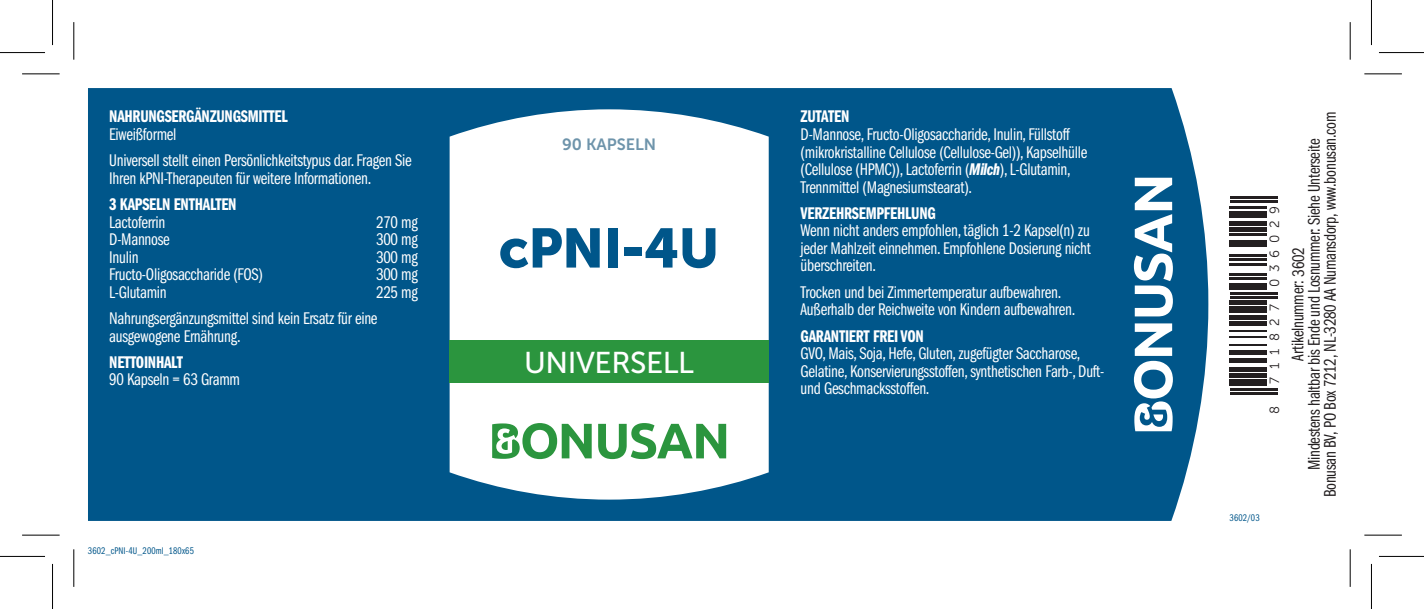
<style>
.page{position:relative;width:1424px;height:609px;background:#fff}
.page>*{position:absolute;margin:0;border:0;box-sizing:border-box;transform-origin:0 0}
.t1{font:55px "Museo Sans 900";letter-spacing:-.02em;color:#00568a}
.t2{font:30px "Museo Sans 500";letter-spacing:-.015em;color:#fff}
.t3{font:17.5px/17.5px "Franklin Gothic Book Cmpr";letter-spacing:-.015em;color:#fff}
.t4{font:17.5px/16.2px "Franklin Gothic Book Cmpr";letter-spacing:-.015em;color:#231f20;text-align:center}
.t5{font:17.5px "Franklin Gothic Demi Cmpr";letter-spacing:-.015em;color:#fff}
.t6{font:16.25px "Museo Sans 700";color:#6e94ab}
.t7{font:13.25px "Museo Sans 300";letter-spacing:.51em;color:#231f20}
.t8{font:10px "Franklin Gothic Book Cmpr";letter-spacing:.015em;color:#00568a}
.s1{font-family:"ITC Franklin Gothic Std Dm Cp It"}
.s2{color:#fff}
</style>
<div class="page">
<div style="left:88px;top:88px;width:1120px;height:432px;background:#00568a"></div>
<svg style="left:1133px;top:177px;width:39px;height:139px"></svg>
<svg style="left:1133px;top:323px;width:39px;height:108px"></svg>
<svg style="left:449px;top:382px;width:319px;height:117px"></svg>
<svg style="left:449px;top:109px;width:319px;height:231px"></svg>
<svg style="left:598px;top:422px;width:128px;height:36px"></svg>
<svg style="left:492px;top:422px;width:99px;height:36px"></svg>
<div style="left:449px;top:340px;width:319px;height:42px;background:#2b953e"></div>
<hr style="left:1229px;top:392px;width:48px;height:2px;background:#231f20">
<hr style="left:1229px;top:387px;width:48px;height:3px;background:#231f20">
<div style="left:1229px;top:379px;width:37px;height:7px;background:#231f20"></div>
<hr style="left:1229px;top:373px;width:37px;height:4px;background:#231f20">
<hr style="left:1229px;top:367px;width:37px;height:4px;background:#231f20">
<div style="left:1229px;top:358px;width:37px;height:5px;background:#231f20"></div>
<hr style="left:1229px;top:350px;width:37px;height:4px;background:#231f20">
<hr style="left:1229px;top:344px;width:37px;height:2px;background:#231f20">
<hr style="left:1229px;top:335px;width:37px;height:2px;background:#231f20">
<hr style="left:1229px;top:329px;width:37px;height:2px;background:#231f20">
<hr style="left:1229px;top:321px;width:37px;height:4px;background:#231f20">
<hr style="left:1229px;top:315px;width:37px;height:4px;background:#231f20">
<div style="left:1229px;top:306px;width:37px;height:7px;background:#231f20"></div>
<hr style="left:1229px;top:300px;width:37px;height:4px;background:#231f20">
<hr style="left:1229px;top:296px;width:48px;height:2px;background:#231f20">
<hr style="left:1229px;top:292px;width:48px;height:2px;background:#231f20">
<div style="left:1229px;top:283px;width:37px;height:7px;background:#231f20"></div>
<hr style="left:1229px;top:277px;width:37px;height:2px;background:#231f20">
<hr style="left:1229px;top:273px;width:37px;height:2px;background:#231f20">
<hr style="left:1229px;top:263px;width:37px;height:2px;background:#231f20">
<hr style="left:1229px;top:258px;width:37px;height:3px;background:#231f20">
<hr style="left:1229px;top:254px;width:37px;height:2px;background:#231f20">
<div style="left:1229px;top:240px;width:37px;height:6px;background:#231f20"></div>
<hr style="left:1229px;top:234px;width:37px;height:2px;background:#231f20">
<hr style="left:1229px;top:227px;width:37px;height:4px;background:#231f20">
<hr style="left:1229px;top:221px;width:37px;height:4px;background:#231f20">
<div style="left:1229px;top:211px;width:37px;height:6px;background:#231f20"></div>
<hr style="left:1229px;top:206px;width:37px;height:3px;background:#231f20">
<hr style="left:1229px;top:200px;width:48px;height:2px;background:#231f20">
<hr style="left:1229px;top:196px;width:48px;height:2px;background:#231f20">
<hr style="left:22px;top:73px;width:38px;height:1px;background:#000">
<hr style="left:1364px;top:73px;width:37px;height:1px;background:#000">
<hr style="left:22px;top:534px;width:38px;height:1px;background:#000">
<hr style="left:1364px;top:534px;width:37px;height:1px;background:#000">
<hr style="left:73px;top:22px;width:1px;height:38px;background:#000">
<hr style="left:73px;top:549px;width:1px;height:37px;background:#000">
<hr style="left:1349px;top:22px;width:1px;height:38px;background:#000">
<hr style="left:1349px;top:549px;width:1px;height:37px;background:#000">
<hr style="left:0;top:52px;width:45px;height:1px;background:#000">
<hr style="left:1378px;top:52px;width:45px;height:1px;background:#000">
<hr style="left:0;top:555px;width:45px;height:1px;background:#000">
<hr style="left:1378px;top:555px;width:45px;height:1px;background:#000">
<hr style="left:52px;top:0;width:1px;height:45px;background:#000">
<hr style="left:52px;top:563px;width:1px;height:45px;background:#000">
<hr style="left:1370px;top:0;width:1px;height:45px;background:#000">
<hr style="left:1370px;top:563px;width:1px;height:45px;background:#000">
<p class="t5" style="left:109px;top:107px;width:180px">NAHRUNGSERGÄNZUNGSMITTEL</p>
<p class="t3" style="left:109px;top:121px;width:304px;line-height:26.2px">Eiweißformel<br>Universell stellt einen Persönlichkeitstypus dar. Fragen Sie</p>
<p class="t3" style="left:109px;top:169px;width:263px">Ihren kPNI-Therapeuten für weitere Informationen.</p>
<p class="t5" style="left:109px;top:194px;width:129px">3 KAPSELN ENTHALTEN</p>
<p class="t3" style="left:109px;top:213px;width:58px">Lactoferrin</p>
<p class="t3" style="left:376px;top:213px;width:43px">270 mg</p>
<p class="t3" style="left:109px;top:231px;width:62px">D-Mannose</p>
<p class="t3" style="left:376px;top:231px;width:43px">300 mg</p>
<p class="t3" style="left:109px;top:248px;width:31px">Inulin</p>
<p class="t3" style="left:376px;top:248px;width:43px">300 mg</p>
<p class="t3" style="left:109px;top:266px;width:155px">Fructo-Oligosaccharide (FOS)</p>
<p class="t3" style="left:376px;top:266px;width:43px">300 mg</p>
<p class="t3" style="left:109px;top:283px;width:59px">L-Glutamin</p>
<p class="t3" style="left:109px;top:279px;width:310px;line-height:26.2px;text-indent:267px">225 mg<br>Nahrungsergänzungsmittel sind kein Ersatz für eine</p>
<p class="t3" style="left:109px;top:327px;width:133px">ausgewogene Ernährung.</p>
<p class="t5" style="left:109px;top:352px;width:75px">NETTOINHALT</p>
<p class="t3" style="left:109px;top:371px;width:132px">90 Kapseln = 63 Gramm</p>
<p class="t8" style="left:88px;top:545px;width:107px">3602_cPNI-4U_200ml_180x65</p>
<p class="t6" style="left:562px;top:135px;width:96px">90 KAPSELN</p>
<h1 class="t1" style="left:499px;top:217px;width:222px">cPNI-4U</h1>
<h2 class="t2" style="left:524px;top:345px;width:171px">UNIVERSELL</h2>
<p class="t5" style="left:800px;top:107px;width:50px">ZUTATEN</p>
<p class="t3" style="left:800px;top:126px;width:288px">D-Mannose, Fructo-Oligosaccharide, Inulin, Füllstoff (mikrokristalline Cellulose (Cellulose-Gel)), Kapselhülle (Cellulose (HPMC)), Lactoferrin (<span class="s1">Milch</span>), L-Glutamin, Trennmittel (Magnesiumstearat).</p>
<p class="t5" style="left:800px;top:203px;width:137px">VERZEHRSEMPFEHLUNG</p>
<p class="t3" style="left:800px;top:222px;width:292px;text-align:justify">Wenn nicht anders empfohlen, täglich 1-2 Kapsel(n) zu jeder Mahlzeit einnehmen. Empfohlene Dosierung nicht überschreiten.</p>
<p class="t3" style="left:800px;top:283px;width:276px">Trocken und bei Zimmertemperatur aufbewahren.<br>Außerhalb der Reichweite von Kindern aufbewahren.</p>
<p class="t5" style="left:800px;top:326px;width:125px">GARANTIERT FREI VON</p>
<p class="t3" style="left:800px;top:344px;width:305px">GVO, Mais, Soja, Hefe, Gluten, zugefügter Saccharose,<br>Gelatine, Konservierungsstoffen, synthetischen Farb-, Duft&shy;und Geschmacksstoffen.</p>
<p class="t7" style="left:1267px;top:287px;width:82px;rotate:-90deg">036029</p>
<p class="t7" style="left:1267px;top:384px;width:81px;rotate:-90deg">711827</p>
<p class="t7" style="left:1267px;top:413px;width:10px;rotate:-90deg">8</p>
<p class="t8" style="left:1229px;top:511px;width:31px">3602/03</p>
<p class="t4" style="left:1289px;top:496px;width:386px;rotate:-90deg">Artikelnummer: <span class="s2">00 0<br></span>Mindestens haltbar bis Ende und Losnummer: Siehe Unterseite<br>Bonusan BV, PO Box 7212, NL-3280 AA Numansdorp, www.bonusan.com</p>
<p class="t4" style="left:1290px;top:276px;width:31px;rotate:-90deg">3602</p>
</div>
